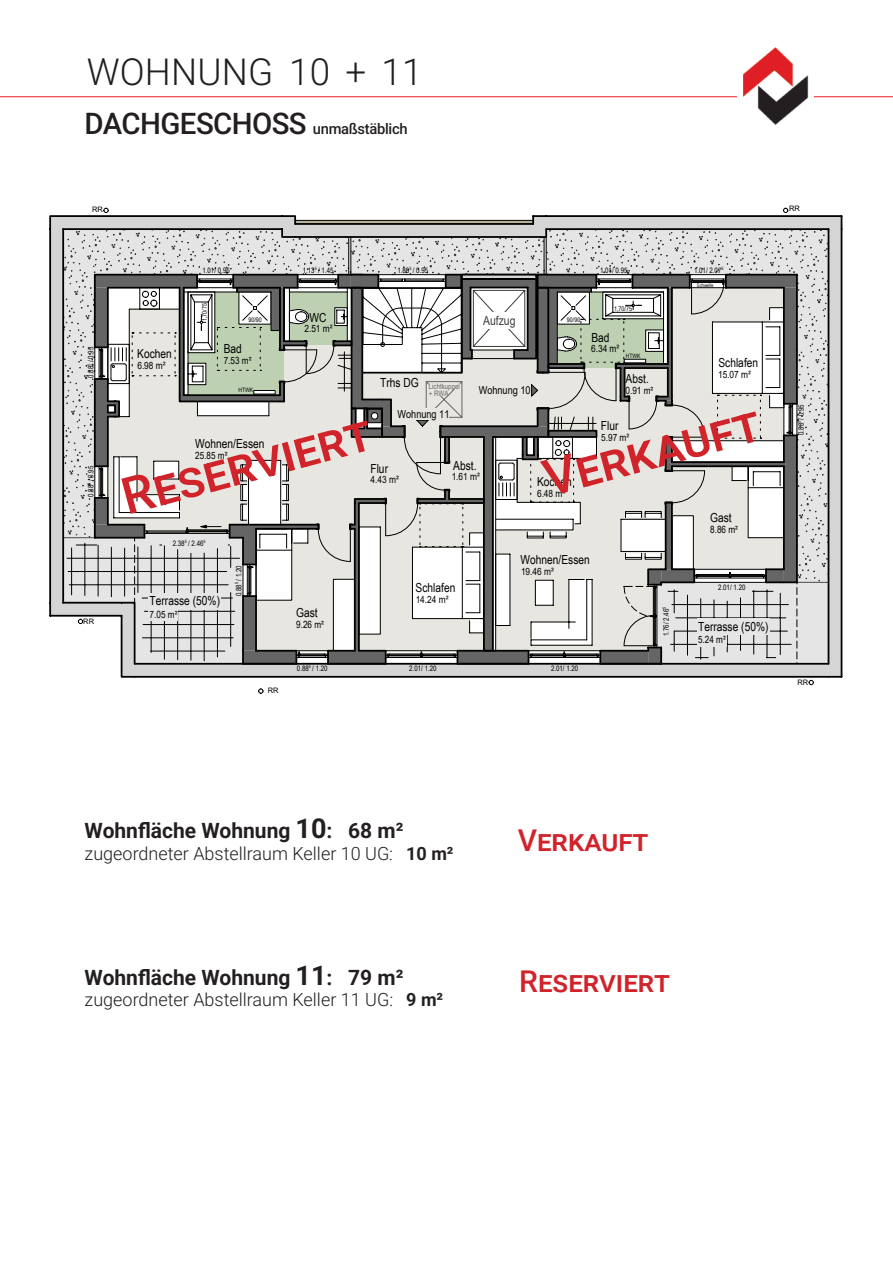
<style>
.page{position:relative;width:893px;height:1263px;background:#fff}
.page>*{position:absolute;margin:0;border:0;box-sizing:border-box;transform-origin:0 0}
.t1{font:500 51px "Roboto";color:#d1232a}
.t2{font:300 36.75px "Roboto";letter-spacing:.005em;color:#231f20}
.t3{font:500 30px "Roboto";color:#d1232a}
.t4{font:700 21px "Roboto";color:#231f20}
.t5{font:300 18px "Roboto";color:#231f20}
.t6{font:500 14.7px "Roboto";letter-spacing:-.02em;color:#231f20}
.t7{font:12.45px "Arial Narrow";color:#000}
.t8{font:12.45px "Arial";color:#3b3b3b;scale:.83 1}
.t9{font:10.95px "Arial";color:#000;scale:.83 1}
.t10{font:10.05px "Arial";color:#000;scale:.83 1}
.t11{font:9.9px "Arial Narrow";color:#000}
.t12{font:7.5px "Arial Narrow";color:#000}
.t13{font:7.5px/6.9px "Arial Narrow";color:#656565}
.t14{font:7.5px "Arial";color:#000}
.t15{font:6.45px "Arial";color:#000;scale:.83 1}
.t16{font:6px "Arial";color:#000;scale:.83 1}
.t17{font:4.95px "Arial Narrow";color:#000}
.t18{font:4.5px "Arial Narrow";color:#000}
.s1{font-size:29.4px}
.s2{font-size:27px}
.s3{font-weight:700}
</style>
<div class="page">
<svg style="left:258px;top:688px;width:5px;height:6px"></svg>
<svg style="left:49px;top:215px;width:794px;height:463px;background:#c2c2c1"></svg>
<hr style="left:135px;top:676px;width:693px;height:2px;background:#000">
<hr style="left:135px;top:663px;width:693px;height:2px;background:#000">
<svg style="left:809px;top:680px;width:5px;height:5px"></svg>
<svg style="left:63px;top:229px;width:766px;height:435px"></svg>
<svg style="left:103px;top:208px;width:6px;height:5px"></svg>
<svg style="left:783px;top:208px;width:5px;height:5px"></svg>
<hr style="left:0;top:96px;width:893px;height:1px;background:#ee1d23">
<img style="left:737px;top:47px;width:76px;height:78px">
<h2 class="t2" style="left:87px;top:57px;width:337px">WOHNUNG 10 + 11</h2>
<h3 class="t6" style="left:85px;top:118px;width:324px"><span class="s1">DACHGESCHOSS</span> unmaßstäblich</h3>
<p class="t14" style="left:92px;top:206px;width:12px">RR</p>
<p class="t14" style="left:789px;top:206px;width:12px">RR</p>
<p class="t12" style="left:214px;top:267px;width:3px">/</p>
<p class="t12" style="left:202px;top:268px;width:29px">1.01 0.95</p>
<p class="t12" style="left:303px;top:268px;width:32px">1.13 /<sup>5</sup> 1.45</p>
<p class="t12" style="left:409px;top:268px;width:20px"><sup>5</sup> 0.95</p>
<p class="t12" style="left:612px;top:267px;width:3px">/</p>
<p class="t12" style="left:397px;top:268px;width:19px">1.88 /</p>
<p class="t12" style="left:600px;top:268px;width:29px">1.01 0.95</p>
<p class="t12" style="left:706px;top:267px;width:3px">/</p>
<p class="t18" style="left:721px;top:267px;width:4px">5</p>
<p class="t12" style="left:694px;top:268px;width:29px">1.01 2.07</p>
<p class="t17" style="left:697px;top:283px;width:18px">Schwelle</p>
<p class="t12" style="left:88px;top:378px;width:32px;rotate:-90deg">0.88<sup>5</sup> 0.95</p>
<p class="t12" style="left:88px;top:362px;width:3px;rotate:-90deg">/</p>
<h3 class="t7" style="left:137px;top:349px;width:36px">Kochen</h3>
<h3 class="t10" style="left:137px;top:358px;width:35px">6.98 m²</h3>
<p class="t15" style="left:202px;top:321px;width:23px;rotate:-90deg">1,70/75</p>
<p class="t15" style="left:248px;top:317px;width:18px">90/90</p>
<h3 class="t7" style="left:224px;top:343px;width:20px">Bad</h3>
<h3 class="t11" style="left:224px;top:353px;width:29px">7.53 m²</h3>
<p class="t16" style="left:238px;top:388px;width:19px">HTWK</p>
<h3 class="t7" style="left:310px;top:313px;width:19px">WC</h3>
<h3 class="t10" style="left:304px;top:321px;width:35px">2.51 m²</h3>
<h3 class="t8" style="left:483px;top:316px;width:40px">Aufzug</h3>
<h3 class="t7" style="left:380px;top:378px;width:40px">Trhs DG</h3>
<p class="t13" style="left:429px;top:383px;width:33px">Lichtkuppel + RWA</p>
<h3 class="t9" style="left:479px;top:386px;width:64px">Wohnung 10</h3>
<p class="t15" style="left:567px;top:317px;width:18px">90/90</p>
<p class="t15" style="left:614px;top:306px;width:23px">1,70/75</p>
<h3 class="t7" style="left:591px;top:333px;width:20px">Bad</h3>
<h3 class="t10" style="left:591px;top:342px;width:35px">6.34 m²</h3>
<p class="t16" style="left:626px;top:353px;width:19px">HTWK</p>
<h3 class="t7" style="left:626px;top:374px;width:25px">Abst.</h3>
<h3 class="t11" style="left:626px;top:384px;width:29px">0.91 m²</h3>
<h3 class="t7" style="left:718px;top:358px;width:41px">Schlafen</h3>
<h3 class="t10" style="left:718px;top:368px;width:41px">15.07 m²</h3>
<p class="t12" style="left:88px;top:497px;width:32px;rotate:-90deg">0.88<sup>5</sup> 0.95</p>
<p class="t12" style="left:88px;top:481px;width:3px;rotate:-90deg">/</p>
<h3 class="t9" style="left:398px;top:410px;width:64px">Wohnung 11</h3>
<h1 class="t1" style="left:113px;top:463px;width:248px;rotate:-15deg">Reser vier t</h1>
<h3 class="t7" style="left:195px;top:439px;width:71px">Wohnen/Essen</h3>
<h3 class="t11" style="left:195px;top:449px;width:34px">25.85 m²</h3>
<h3 class="t7" style="left:370px;top:463px;width:19px">Flur</h3>
<h3 class="t7" style="left:453px;top:461px;width:25px">Abst.</h3>
<h3 class="t10" style="left:452px;top:470px;width:35px">1.61 m²</h3>
<h3 class="t10" style="left:371px;top:472px;width:35px">4.43 m²</h3>
<h1 class="t1" style="left:535px;top:445px;width:214px;rotate:-15deg">Ver kauft</h1>
<h3 class="t7" style="left:601px;top:421px;width:19px">Flur</h3>
<h3 class="t10" style="left:601px;top:431px;width:35px">5.97 m²</h3>
<h3 class="t7" style="left:537px;top:477px;width:36px">Kochen</h3>
<h3 class="t10" style="left:537px;top:486px;width:35px">6.48 m²</h3>
<h3 class="t7" style="left:710px;top:513px;width:23px">Gast</h3>
<h3 class="t11" style="left:710px;top:523px;width:29px">8.86 m²</h3>
<p class="t12" style="left:798px;top:435px;width:32px;rotate:-90deg">0.88<sup>5</sup> 0.95</p>
<p class="t12" style="left:798px;top:420px;width:3px;rotate:-90deg">/</p>
<p class="t12" style="left:173px;top:541px;width:34px">2.38 /<sup>5</sup> 2.46<sup>5</sup></p>
<p class="t14" style="left:83px;top:618px;width:12px">RR</p>
<h3 class="t7" style="left:150px;top:596px;width:72px">Terrasse (50%)</h3>
<h3 class="t11" style="left:150px;top:607px;width:29px">7.05 m²</h3>
<p class="t12" style="left:236px;top:596px;width:32px;rotate:-90deg">0.88<sup>5</sup> 1.20</p>
<p class="t12" style="left:236px;top:581px;width:3px;rotate:-90deg">/</p>
<h3 class="t7" style="left:296px;top:608px;width:23px">Gast</h3>
<h3 class="t11" style="left:296px;top:617px;width:29px">9.26 m²</h3>
<h3 class="t7" style="left:416px;top:583px;width:41px">Schlafen</h3>
<h3 class="t10" style="left:416px;top:592px;width:41px">14.24 m²</h3>
<h3 class="t7" style="left:520px;top:555px;width:71px">Wohnen/Essen</h3>
<h3 class="t10" style="left:521px;top:564px;width:41px">19.46 m²</h3>
<p class="t12" style="left:663px;top:636px;width:31px;rotate:-90deg">1.76 2.46<sup>5</sup></p>
<p class="t12" style="left:663px;top:624px;width:3px;rotate:-90deg">/</p>
<p class="t12" style="left:730px;top:584px;width:3px">/</p>
<p class="t12" style="left:718px;top:585px;width:29px">2.01 1.20</p>
<h3 class="t7" style="left:698px;top:622px;width:72px">Terrasse (50%)</h3>
<h3 class="t11" style="left:698px;top:632px;width:29px">5.24 m²</h3>
<p class="t12" style="left:297px;top:665px;width:32px">0.88 /<sup>5</sup> 1.20</p>
<p class="t12" style="left:409px;top:665px;width:29px">2.01 1.20</p>
<p class="t12" style="left:421px;top:665px;width:3px">/</p>
<p class="t12" style="left:551px;top:665px;width:29px">2.01 1.20</p>
<p class="t12" style="left:563px;top:665px;width:3px">/</p>
<p class="t14" style="left:797px;top:679px;width:12px">RR</p>
<p class="t14" style="left:268px;top:688px;width:12px">RR</p>
<h3 class="t4" style="left:85px;top:816px;width:320px">Wohnfläche Wohnung <span class="s2">10</span>: 68 m²</h3>
<h3 class="t5" style="left:85px;top:846px;width:371px">zugeordneter Abstellraum Keller 10 UG: <span class="s3">10 m²</span></h3>
<h3 class="t4" style="left:85px;top:963px;width:320px">Wohnfläche Wohnung <span class="s2">11</span>: 79 m²</h3>
<h3 class="t5" style="left:85px;top:993px;width:360px">zugeordneter Abstellraum Keller 11 UG: <span class="s3">9 m²</span></h3>
<h3 class="t3" style="left:518px;top:819px;width:132px">Verkauft</h3>
<h3 class="t3" style="left:519px;top:960px;width:152px">Reserviert</h3>
</div>
